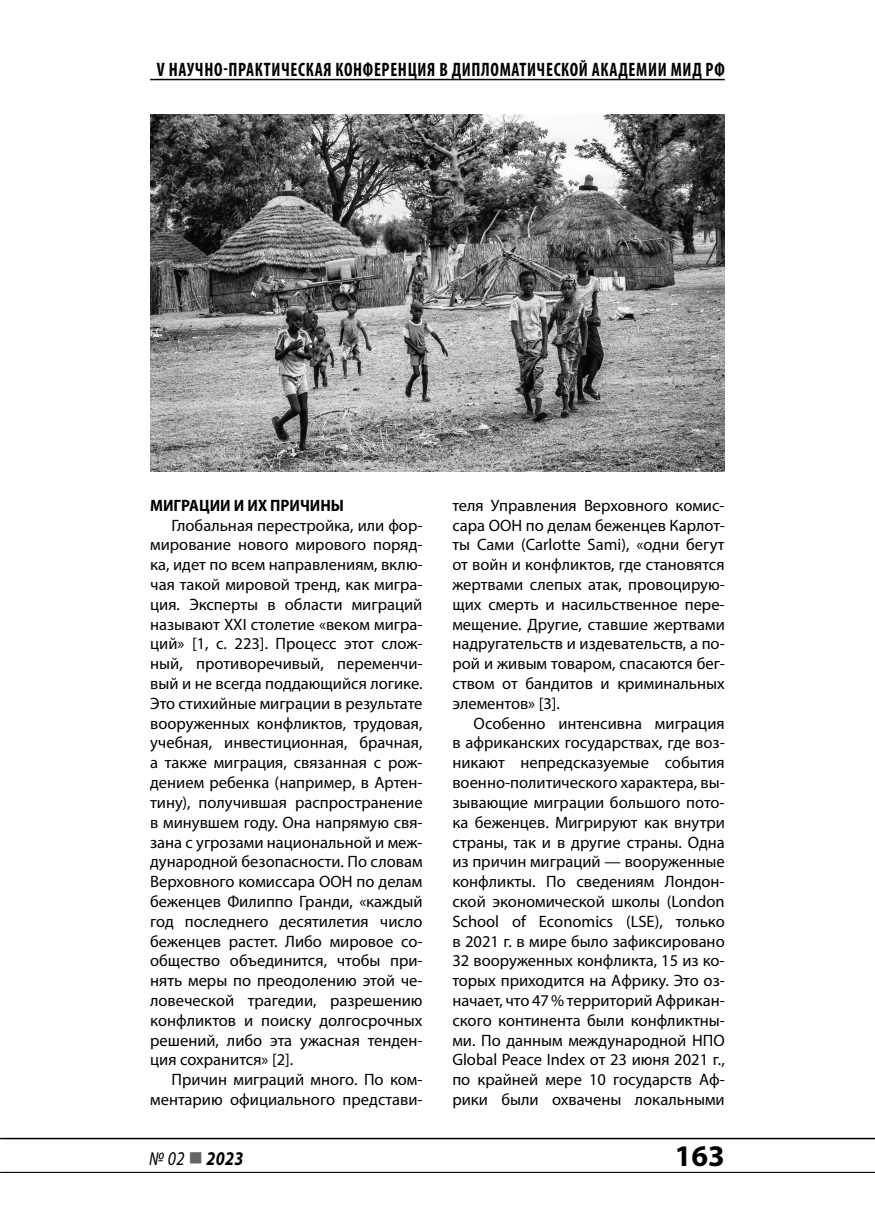
<style>
.page{position:relative;width:875px;height:1215px;background:#fff}
.page>*{position:absolute;margin:0;border:0;box-sizing:border-box;transform-origin:0 0}
.t1{font:700 30px "Myriad Pro";color:#000}
.t2{font:700 condensed 19.5px "Myriad Pro";letter-spacing:.04em;color:#000;scale:.9 1}
.t3{font:italic 700 19.5px "Myriad Pro";color:#000;scale:.85 1}
.t4{font:16.5px/19.8px "Myriad Pro";color:#000;text-align:justify}
.t5{font:700 semi-condensed 16.5px "Myriad Pro";color:#000}
.s1{font-weight:400}
.s2{color:#666}
</style>
<div class="page">
<hr style="left:150px;top:79px;width:574px;height:1px;background:#000">
<hr style="left:1px;top:1171px;width:873px;height:1px;background:#000">
<hr style="left:1px;top:1137px;width:873px;height:2px;background:#000">
<img style="left:150px;top:114px;width:574px;height:357px">
<p class="t2" style="left:157px;top:63px;width:632px">V НАУЧНО-ПРАКТИЧЕСКАЯ КОНФЕРЕНЦИЯ В ДИПЛОМАТИЧЕСКОЙ АКАДЕМИИ МИД РФ</p>
<p class="t5" style="left:150px;top:499px;width:195px">МИГРАЦИИ И ИХ ПРИЧИНЫ</p>
<p class="t4" style="left:150px;top:516px;width:274px;text-indent:21px">Глобальная перестройка, или фор&shy;мирование нового мирового поряд&shy;ка, идет по всем направлениям, вклю&shy;чая такой мировой тренд, как мигра&shy;ция. Эксперты в области миграций называют XXI столетие «веком мигра&shy;ций» [1, с. 223]. Процесс этот слож&shy;ный, противоречивый, переменчи&shy;вый и не всегда поддающийся логике.<br>Это стихийные миграции в результате вооруженных конфликтов, трудовая, учебная, инвестиционная, брачная, а также миграция, связанная с рож&shy;дением ребенка (например, в Артен&shy;тину), получившая распространение в минувшем году. Она напрямую свя&shy;зана с угрозами национальной и меж&shy;дународной безопасности. По словам Верховного комиссара ООН по делам беженцев Филиппо Гранди, «каждый год последнего десятилетия число беженцев растет. Либо мировое со&shy;общество объединится, чтобы при&shy;нять меры по преодолению этой че&shy;ловеческой трагедии, разрешению конфликтов и поиску долгосрочных решений, либо эта ужасная тенден&shy;ция сохранится» [2].</p>
<p class="t4" style="left:150px;top:1071px;width:274px;text-align:right">Причин миграций много. По ком&shy;ментарию официального представи-</p>
<p class="t3" style="left:149px;top:1150px;width:112px"><span class="s1">№ 02</span> <span class="s2">■</span> 2023</p>
<p class="t4" style="left:452px;top:496px;width:274px">теля Управления Верховного комис&shy;сара ООН по делам беженцев Карлот&shy;ты Сами (Carlotte Sami), «одни бегут от войн и конфликтов, где становятся жертвами слепых атак, провоцирую&shy;щих смерть и насильственное пере&shy;мещение. Другие, ставшие жертвами надругательств и издевательств, а по&shy;рой и живым товаром, спасаются бег&shy;ством от бандитов и криминальных элементов» [3].</p>
<p class="t4" style="left:452px;top:714px;width:274px;text-indent:21px">Особенно интенсивна миграция в африканских государствах, где воз&shy;никают непредсказуемые события военно-политического характера, вы&shy;зывающие миграции большого пото&shy;ка беженцев. Мигрируют как внутри страны, так и в другие страны. Одна из причин миграций — вооруженные конфликты. По сведениям Лондон&shy;ской экономической школы (London School of Economics (LSE), только в 2021 г. в мире было зафиксировано 32 вооруженных конфликта, 15 из ко&shy;торых приходится на Африку. Это оз&shy;начает, что 47 % территорий Африкан&shy;ского континента были конфликтны&shy;ми. По данным международной НПО Global Peace Index от 23 июня 2021 г., по крайней мере 10 государств Аф&shy;рики были охвачены локальными</p>
<h1 class="t1" style="left:674px;top:1144px;width:51px">163</h1>
</div>
